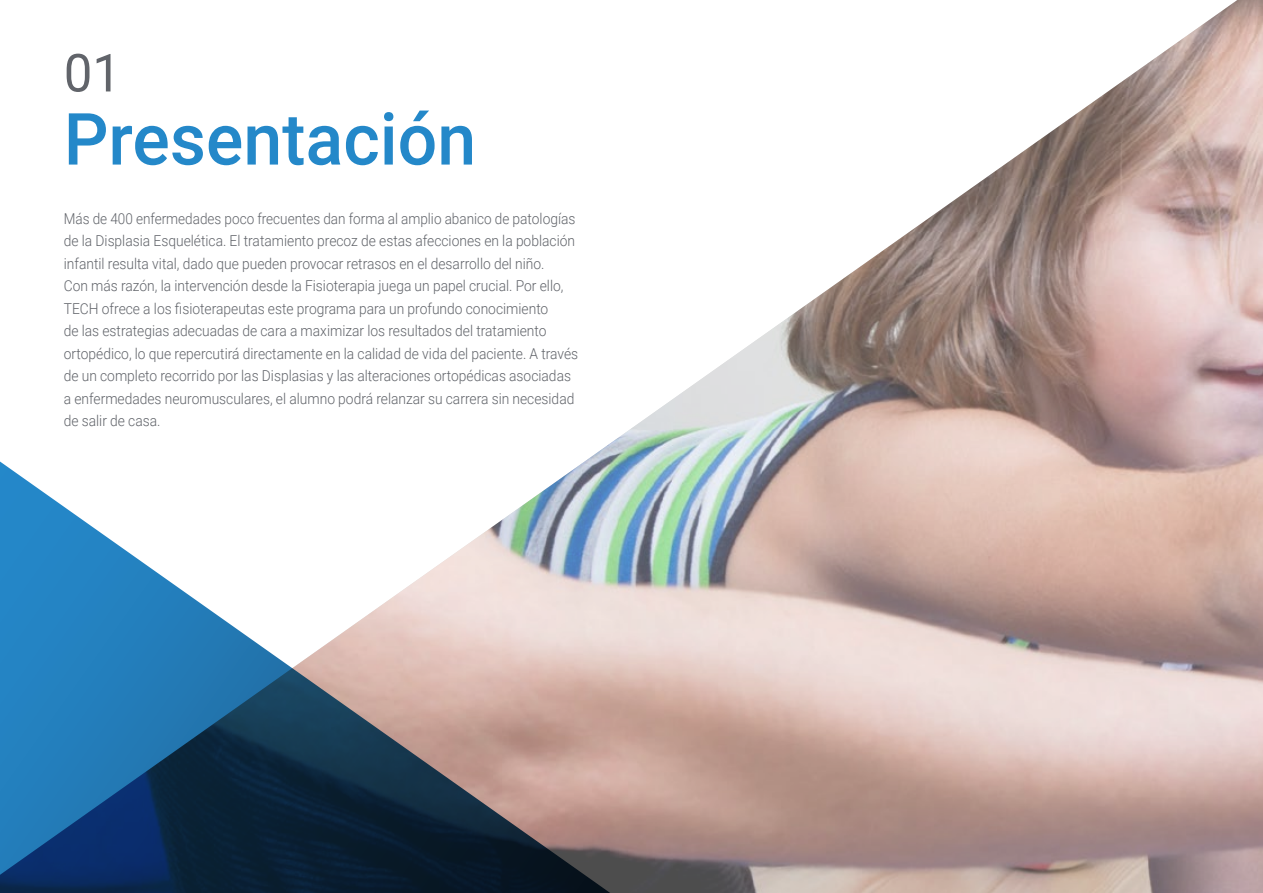
<style>
.page{position:relative;width:1263px;height:893px;background:#fff}
.page>*{position:absolute;margin:0;border:0;box-sizing:border-box;transform-origin:0 0}
.t1{font:500 72px "Roboto";color:#2488c9}
.t2{font:52.5px "Roboto";color:#61646a}
.t3{font:300 15px/22.5px "Roboto";color:#61646a;scale:.9 1}
</style>
<div class="page">
<img style="left:607px;top:0;width:656px;height:893px">
<svg style="left:0;top:446px;width:640px;height:447px"></svg>
<h2 class="t2" style="left:64px;top:36px;width:59px">01</h2>
<h1 class="t1" style="left:64px;top:89px;width:414px">Presentación</h1>
<p class="t3" style="left:64px;top:207px;width:573px">Más de 400 enfermedades poco frecuentes dan forma al amplio abanico de patologías de la Displasia Esquelética. El tratamiento precoz de estas afecciones en la población infantil resulta vital, dado que pueden provocar retrasos en el desarrollo del niño.<br>Con más razón, la intervención desde la Fisioterapia juega un papel crucial. Por ello, TECH ofrece a los fisioterapeutas este programa para un profundo conocimiento<br>de las estrategias adecuadas de cara a maximizar los resultados del tratamiento ortopédico, lo que repercutirá directamente en la calidad de vida del paciente. A través de un completo recorrido por las Displasias y las alteraciones ortopédicas asociadas a enfermedades neuromusculares, el alumno podrá relanzar su carrera sin necesidad de salir de casa.</p>
</div>
